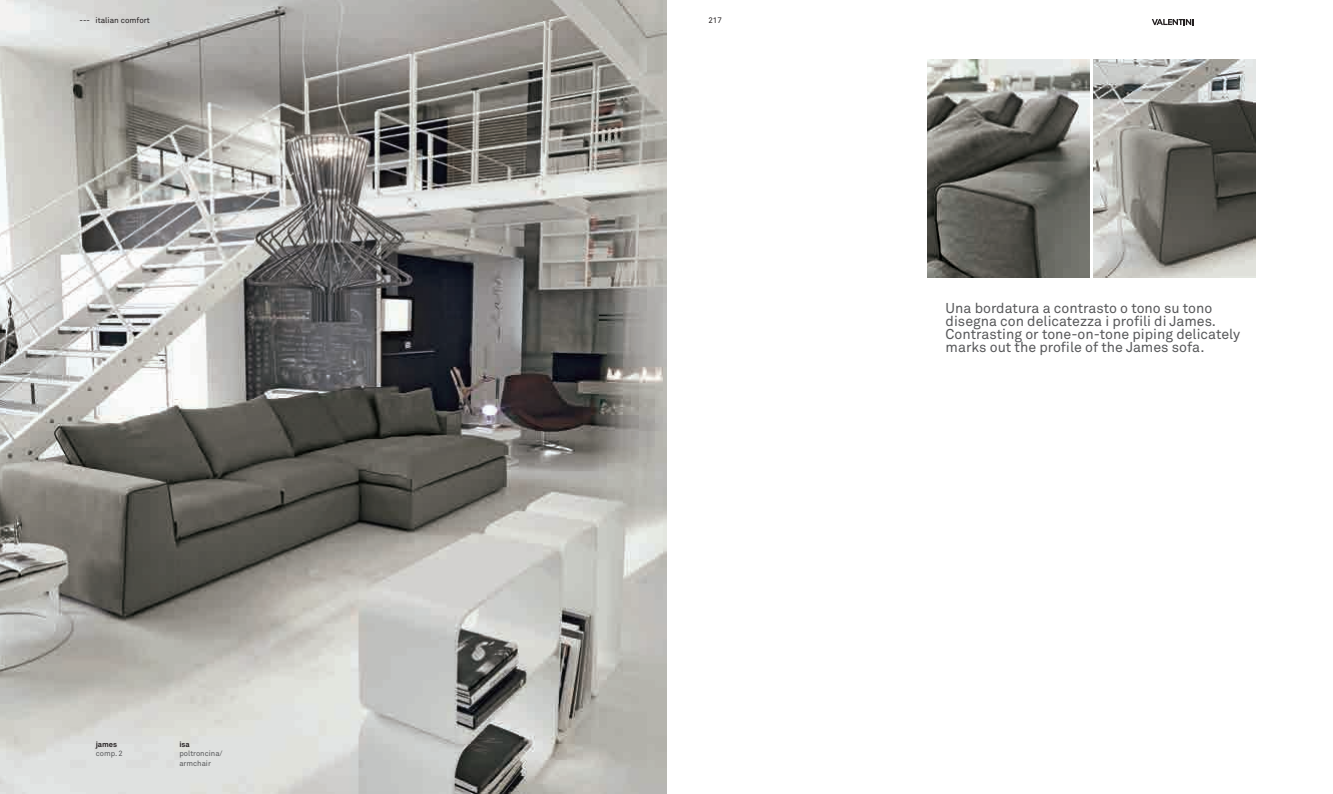
<style>
.page{position:relative;width:1333px;height:794px;background:#fff}
.page>*{position:absolute;margin:0;border:0;box-sizing:border-box;transform-origin:0 0}
.t1{font:14.2px/13px "Akkurat";color:#57585a}
.t2{font:8px "Akkurat";color:#231f20}
.t3{font:7.6px/9.5px "Akkurat";color:#57585a}
.t4{font:700 7.6px "Akkurat";color:#231f20}
</style>
<div class="page">
<img style="left:0;top:0;width:666px;height:794px">
<img style="left:927px;top:60px;width:162px;height:217px">
<img style="left:1093px;top:60px;width:161px;height:217px">
<svg style="left:1151px;top:19px;width:42px;height:6px"></svg>
<p class="t2" style="left:79px;top:15px;width:72px">--- italian comfort</p>
<p class="t2" style="left:708px;top:15px;width:15px">217</p>
<p class="t4" style="left:96px;top:739px;width:23px">james</p>
<p class="t3" style="left:96px;top:749px;width:29px">comp. 2</p>
<p class="t4" style="left:179px;top:739px;width:12px">isa</p>
<p class="t3" style="left:179px;top:749px;width:45px">poltroncina/ armchair</p>
<p class="t1" style="left:945px;top:302px;width:296px">Una bordatura a contrasto o tono su tono disegna con delicatezza i profili di James.<br>Contrasting or tone-on-tone piping delicately marks out the profile of the James sofa.</p>
</div>
